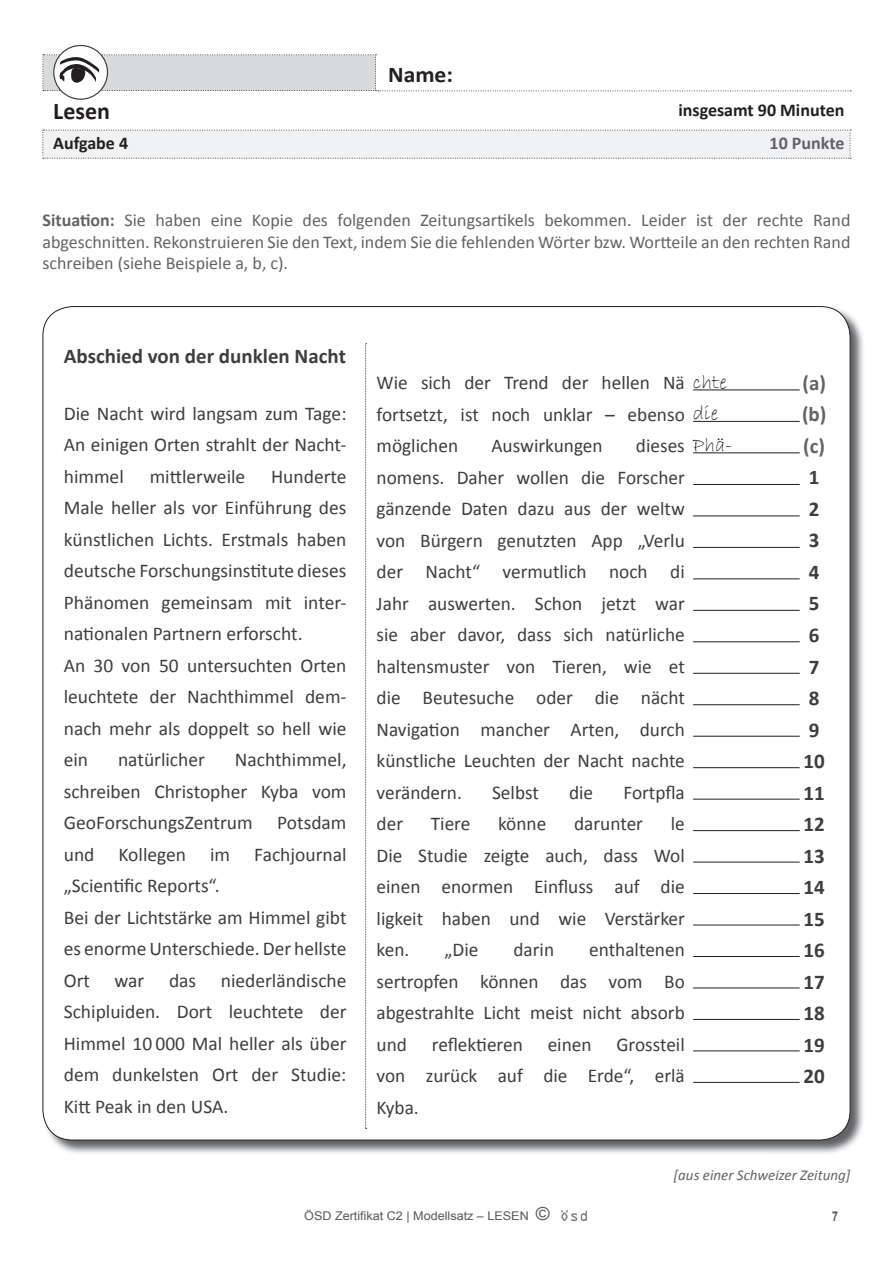
<style>
.page{position:relative;width:893px;height:1263px;background:#fff}
.page>*{position:absolute;margin:0;border:0;box-sizing:border-box;transform-origin:0 0}
.t1{font:700 24px "Calibri";color:#231f20}
.t2{font:700 22.5px "Calibri";color:#231f20;scale:1.05 1}
.t3{font:700 21px/31.5px "Calibri";color:#3e3e3f}
.t4{font:700 21px/31.5px "Calibri";color:#636366;text-align:justify}
.t5{font:19.5px/31.5px "Calibri";color:#3e3e3f;text-align:justify}
.t6{font:18px/21.6px "Calibri";color:#636366;text-align:justify}
.t7{font:700 18px "Calibri";color:#231f20}
.t8{font:700 18px "Calibri";color:#636366}
.t9{font:italic 15px "Calibri";color:#636366}
.t10{font:700 13.5px "Arial";color:#57585a;scale:.8 1}
.t11{font:12px "Arial";color:#57585a;scale:1.05 1}
.s1{font-weight:700}
.s2{font-family:"Bradley Hand ITC";font-size:21px;color:#231f20}
.s3{font-size:18px}
</style>
<div class="page">
<svg style="left:43px;top:130px;width:808px;height:29px"></svg>
<svg style="left:54px;top:45px;width:53px;height:54px"></svg>
<svg style="left:43px;top:54px;width:808px;height:38px"></svg>
<div style="left:53px;top:45px;width:55px;height:55px;border:1px solid #3e3e3f;border-radius:50%"></div>
<img style="left:561px;top:1210px;width:26px;height:10px">
<img style="left:43px;top:307px;width:820px;height:846px">
<div style="left:43px;top:307px;width:807px;height:833px;background:#fff;border-radius:30px"></div>
<hr style="left:693px;top:484px;width:107px;height:1px;background:#231f20">
<hr style="left:693px;top:390px;width:107px;height:1px;background:#231f20">
<hr style="left:693px;top:515px;width:107px;height:1px;background:#231f20">
<hr style="left:693px;top:421px;width:107px;height:1px;background:#231f20">
<hr style="left:693px;top:547px;width:107px;height:1px;background:#231f20">
<hr style="left:693px;top:452px;width:107px;height:1px;background:#231f20">
<hr style="left:693px;top:578px;width:107px;height:1px;background:#231f20">
<hr style="left:693px;top:610px;width:107px;height:1px;background:#231f20">
<hr style="left:693px;top:641px;width:107px;height:1px;background:#231f20">
<hr style="left:693px;top:673px;width:107px;height:1px;background:#231f20">
<hr style="left:693px;top:704px;width:107px;height:1px;background:#231f20">
<hr style="left:693px;top:736px;width:107px;height:1px;background:#231f20">
<hr style="left:693px;top:767px;width:107px;height:1px;background:#231f20">
<hr style="left:693px;top:799px;width:107px;height:1px;background:#231f20">
<hr style="left:693px;top:830px;width:107px;height:1px;background:#231f20">
<hr style="left:693px;top:862px;width:107px;height:1px;background:#231f20">
<hr style="left:693px;top:893px;width:107px;height:1px;background:#231f20">
<hr style="left:693px;top:925px;width:107px;height:1px;background:#231f20">
<hr style="left:693px;top:956px;width:107px;height:1px;background:#231f20">
<hr style="left:693px;top:987px;width:107px;height:1px;background:#231f20">
<hr style="left:693px;top:1019px;width:107px;height:1px;background:#231f20">
<hr style="left:693px;top:1050px;width:107px;height:1px;background:#231f20">
<hr style="left:693px;top:1082px;width:107px;height:1px;background:#231f20">
<svg style="left:365px;top:343px;width:2px;height:786px"></svg>
<p class="t1" style="left:53px;top:96px;width:58px">Lesen</p>
<p class="t7" style="left:53px;top:132px;width:76px">Aufgabe 4</p>
<p class="t2" style="left:388px;top:61px;width:63px">Name:</p>
<p class="t7" style="left:678px;top:99px;width:168px">insgesamt 90 Minuten</p>
<p class="t8" style="left:770px;top:132px;width:76px">10 Punkte</p>
<p class="t6" style="left:43px;top:209px;width:809px"><span class="s1">Situation:</span> Sie haben eine Kopie des folgenden Zeitungsartikels bekommen. Leider ist der rechte Rand abgeschnitten. Rekonstruieren Sie den Text, indem Sie die fehlenden Wörter bzw. Wortteile an den rechten Rand schreiben (siehe Beispiele a, b, c).</p>
<p class="t3" style="left:64px;top:340px;width:284px">Abschied von der dunklen Nacht</p>
<p class="t5" style="left:64px;top:398px;width:284px">Die Nacht wird langsam zum Tage:<br>An einigen Orten strahlt der Nacht&shy;himmel</p>
<p class="t5" style="left:150px;top:461px;width:97px">mittlerweile</p>
<p class="t5" style="left:64px;top:461px;width:284px;text-align:left;text-indent:207px">Hunderte<br>Male heller als vor Einführung des künstlichen Lichts. Erstmals haben deutsche Forschungsinstitute dieses<br>Phänomen gemeinsam mit inter&shy;nationalen Partnern erforscht.<br>An 30 von 50 untersuchten Orten leuchtete der Nachthimmel dem&shy;nach mehr als doppelt so hell wie ein</p>
<p class="t5" style="left:64px;top:744px;width:284px;text-indent:171px">Nachthimmel, schreiben Christopher Kyba vom GeoForschungsZentrum</p>
<p class="t5" style="left:118px;top:744px;width:88px">natürlicher</p>
<p class="t5" style="left:64px;top:807px;width:284px;text-align:left;text-indent:213px">Potsdam und Kollegen im Fachjournal „Scientific Reports“.<br>Bei der Lichtstärke am Himmel gibt es enorme Unterschiede. Der hellste<br>Ort</p>
<p class="t5" style="left:64px;top:965px;width:284px;text-indent:157px">niederländische Schipluiden. Dort leuchtete der Himmel 10 000 Mal heller als über dem dunkelsten Ort der Studie:<br>Kitt Peak in den USA.</p>
<p class="t5" style="left:115px;top:965px;width:31px">war</p>
<p class="t5" style="left:169px;top:965px;width:29px">das</p>
<p class="t5" style="left:377px;top:367px;width:352px;text-align:left">Wie sich der Trend der hellen Nä <span class="s2">chte </span>fortsetzt, ist noch unklar – ebenso <span class="s2">die </span>möglichen</p>
<p class="t5" style="left:377px;top:430px;width:358px;text-align:left;text-indent:259px">dieses <span class="s2">Phä&shy;</span>nomens. Daher wollen die Forscher gänzende Daten dazu aus der weltw<br>von Bürgern genutzten App „Verlu<br>der Nacht“ vermutlich noch di<br>Jahr auswerten. Schon jetzt war<br>sie aber davor, dass sich natürliche haltensmuster von Tieren, wie et<br>die Beutesuche oder die nächt<br>Navigation mancher Arten, durch künstliche Leuchten der Nacht nachte verändern.</p>
<p class="t5" style="left:491px;top:430px;width:113px">Auswirkungen</p>
<p class="t5" style="left:492px;top:777px;width:48px">Selbst</p>
<p class="t5" style="left:569px;top:777px;width:26px">die</p>
<p class="t5" style="left:623px;top:777px;width:63px">Fortpfla</p>
<p class="t5" style="left:377px;top:808px;width:310px;text-indent:294px">le Die Studie zeigte auch, dass Wol einen enormen Einfluss auf die ligkeit haben und wie Verstärker ken.</p>
<p class="t5" style="left:377px;top:808px;width:28px">der</p>
<p class="t5" style="left:431px;top:808px;width:41px">Tiere</p>
<p class="t5" style="left:498px;top:808px;width:50px">könne</p>
<p class="t5" style="left:574px;top:808px;width:70px">darunter</p>
<p class="t5" style="left:377px;top:934px;width:310px;text-indent:213px">enthaltenen sertropfen können das vom Bo abgestrahlte Licht meist nicht absorb und</p>
<p class="t5" style="left:444px;top:934px;width:35px">„Die</p>
<p class="t5" style="left:513px;top:934px;width:42px">darin</p>
<p class="t5" style="left:432px;top:1029px;width:92px">reflektieren</p>
<p class="t5" style="left:548px;top:1029px;width:45px">einen</p>
<p class="t5" style="left:377px;top:1029px;width:310px;text-indent:240px">Grossteil von zurück auf die Erde“, erlä Kyba.</p>
<p class="t4" style="left:802px;top:367px;width:26px">(a) (b) (c)</p>
<p class="t3" style="left:803px;top:462px;width:23px">1<br>2<br>3<br>4<br>5<br>6<br>7<br>8<br>9<br>10<br>11<br>12<br>13<br>14<br>15<br>16<br>17<br>18<br>19<br>20</p>
<p class="t9" style="left:674px;top:1164px;width:178px">[aus einer Schweizer Zeitung]</p>
<p class="t11" style="left:304px;top:1208px;width:235px">ÖSD Zertifikat C2 | Modellsatz – LESEN <span class="s3">©</span></p>
<p class="t10" style="left:832px;top:1207px;width:9px">7</p>
</div>
